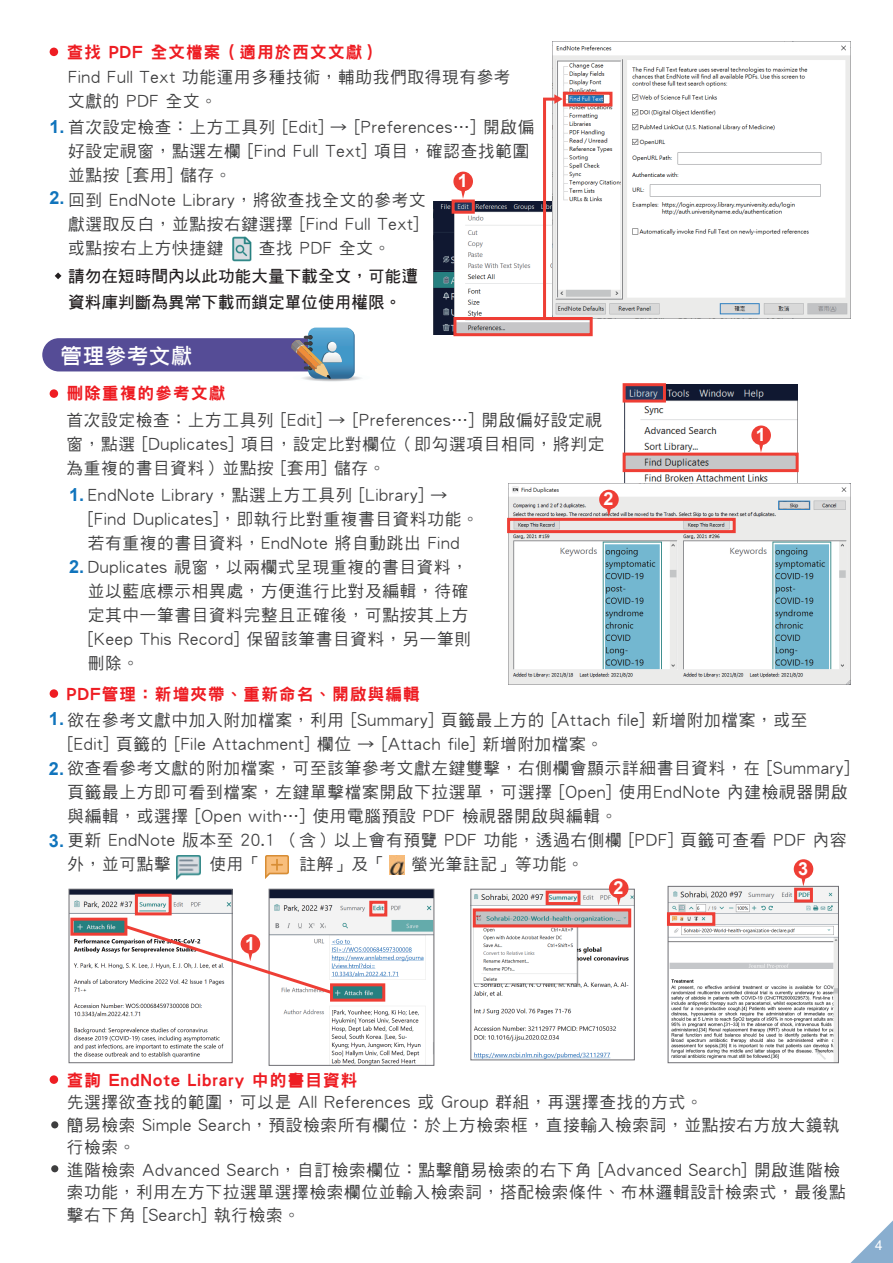
<style>
.page{position:relative;width:893px;height:1263px;background:#fff}
.page>*{position:absolute;margin:0;border:0;box-sizing:border-box;transform-origin:0 0}
.t1{font:21px "DF Li Hei W5 WINP BF";letter-spacing:.05em;color:#fff}
.t2{font:700 18px "Arial";color:#fff}
.t3{font:700 18px "Arial";color:#1074bc}
.t4{font:16.5px/24px "DF Hei W5 WINP BF";letter-spacing:.05em;color:#3e3e3f}
.t5{font:16.5px "DFN Hei W9 WINP BF";letter-spacing:.075em;color:#ee1d23}
.t6{font:16.5px/25.5px "DF Hei W7 WINP BF";letter-spacing:.01em;color:#231f20}
.t7{font:13.5px "Arial";color:#fff}
.s1{font-family:"Arial";font-weight:700;font-size:18px;color:#1074bc}
</style>
<div class="page">
<svg style="left:850px;top:1220px;width:43px;height:43px"></svg>
<img style="left:433px;top:201px;width:156px;height:134px">
<img style="left:624px;top:385px;width:173px;height:99px">
<div style="left:50px;top:48px;width:8px;height:8px;background:#ee1d23;border-radius:50%"></div>
<img style="left:552px;top:41px;width:299px;height:277px">
<svg style="left:55px;top:272px;width:6px;height:7px"></svg>
<div style="left:42px;top:338px;width:298px;height:33px;background:#554c96;border-radius:17px"></div>
<svg style="left:291px;top:328px;width:71px;height:54px"></svg>
<div style="left:50px;top:389px;width:8px;height:9px;background:#ee1d23;border-radius:50%"></div>
<img style="left:509px;top:486px;width:341px;height:198px">
<div style="left:50px;top:689px;width:8px;height:9px;background:#ee1d23;border-radius:50%"></div>
<div style="left:50px;top:1075px;width:8px;height:9px;background:#ee1d23;border-radius:50%"></div>
<div style="left:51px;top:1121px;width:7px;height:7px;background:#3e3e3f;border-radius:50%"></div>
<div style="left:51px;top:1165px;width:7px;height:7px;background:#3e3e3f;border-radius:50%"></div>
<img style="left:71px;top:891px;width:159px;height:167px">
<div style="left:69px;top:889px;width:163px;height:174px;border:1px solid #707075"></div>
<img style="left:271px;top:891px;width:161px;height:172px">
<div style="left:269px;top:889px;width:165px;height:176px;border:1px solid #707075"></div>
<img style="left:473px;top:891px;width:159px;height:167px">
<div style="left:471px;top:889px;width:163px;height:171px;border:1px solid #707075"></div>
<img style="left:670px;top:888px;width:167px;height:173px">
<div style="left:668px;top:886px;width:171px;height:177px;border:1px solid #707075"></div>
<div style="left:453px;top:172px;width:20px;height:19px;background:#ee3e35;border-radius:50%"></div>
<svg style="left:461px;top:191px;width:4px;height:8px"></svg>
<div style="left:751px;top:425px;width:20px;height:20px;background:#ee3e35;border-radius:50%"></div>
<svg style="left:759px;top:445px;width:4px;height:8px"></svg>
<div style="left:599px;top:490px;width:20px;height:19px;background:#ee3e35;border-radius:50%"></div>
<svg style="left:607px;top:509px;width:4px;height:8px"></svg>
<div style="left:609px;top:878px;width:19px;height:20px;background:#ee3e35;border-radius:50%"></div>
<svg style="left:617px;top:898px;width:4px;height:8px"></svg>
<div style="left:794px;top:859px;width:19px;height:20px;background:#ee3e35;border-radius:50%"></div>
<svg style="left:801px;top:878px;width:4px;height:8px"></svg>
<div style="left:452px;top:199px;width:23px;height:15px;border:3px solid #ee3e35"></div>
<div style="left:563px;top:92px;width:49px;height:14px;border:3px solid #ee3e35"></div>
<div style="left:453px;top:317px;width:140px;height:19px;border:3px solid #ee3e35"></div>
<svg style="left:541px;top:94px;width:22px;height:227px"></svg>
<div style="left:623px;top:383px;width:43px;height:19px;border:3px solid #ee3e35"></div>
<div style="left:623px;top:453px;width:176px;height:19px;border:3px solid #ee3e35"></div>
<div style="left:507px;top:518px;width:229px;height:15px;border:3px solid #ee3e35"></div>
<div style="left:135px;top:894px;width:37px;height:21px;border:3px solid #ee3e35"></div>
<div style="left:70px;top:918px;width:57px;height:18px;border:3px solid #ee3e35"></div>
<div style="left:369px;top:901px;width:18px;height:15px;border:3px solid #ee3e35"></div>
<div style="left:330px;top:983px;width:55px;height:19px;border:3px solid #ee3e35"></div>
<div style="left:546px;top:890px;width:34px;height:15px;border:3px solid #ee3e35"></div>
<div style="left:473px;top:908px;width:158px;height:19px;border:3px solid #ee3e35"></div>
<div style="left:794px;top:888px;width:19px;height:14px;border:3px solid #ee3e35"></div>
<div style="left:667px;top:912px;width:48px;height:14px;border:3px solid #ee3e35"></div>
<svg style="left:122px;top:923px;width:213px;height:73px"></svg>
<img style="left:232px;top:236px;width:20px;height:26px">
<img style="left:390px;top:855px;width:15px;height:20px">
<img style="left:176px;top:855px;width:25px;height:25px">
<img style="left:265px;top:855px;width:24px;height:24px">
<p class="t5" style="left:67px;top:44px;width:315px">查找 PDF 全文檔案（適用於西文文獻）</p>
<p class="t4" style="left:68px;top:65px;width:444px">Find Full Text 功能運用多種技術，輔助我們取得現有參考文獻的 PDF 全文。</p>
<p class="t4" style="left:68px;top:115px;width:468px;text-indent:-19px"><span class="s1">1.</span> 首次設定檢查：上方工具列 [Edit] → [Preferences…] 開啟偏好設定視窗，點選左欄 [Find Full Text] 項目，確認查找範圍並點按 [套用] 儲存。</p>
<p class="t4" style="left:68px;top:188px;width:359px;text-indent:-19px"><span class="s1">2.</span> 回到 EndNote Library，將欲查找全文的參考文獻選取反白，並點按右鍵選擇 [Find Full Text]或點按右上方快捷鍵　　查找 PDF 全文。</p>
<p class="t6" style="left:68px;top:263px;width:351px">請勿在短時間內以此功能大量下載全文，可能遭資料庫判斷為異常下載而鎖定單位使用權限。</p>
<p class="t1" style="left:61px;top:346px;width:133px">管理參考文獻</p>
<p class="t5" style="left:67px;top:385px;width:160px">刪除重複的參考文獻</p>
<p class="t4" style="left:66px;top:408px;width:539px">首次設定檢查：上方工具列 [Edit] → [Preferences…] 開啟偏好設定視窗，點選 [Duplicates] 項目，設定比對欄位（即勾選項目相同，將判定為重複的書目資料）並點按 [套用] 儲存。</p>
<p class="t4" style="left:88px;top:483px;width:392px;text-indent:-19px"><span class="s1">1.</span> EndNote Library，點選上方工具列 [Library] → [Find Duplicates]，即執行比對重複書目資料功能。若有重複的書目資料，EndNote 將自動跳出 Find</p>
<p class="t4" style="left:88px;top:555px;width:385px;text-indent:-19px"><span class="s1">2.</span> Duplicates 視窗，以兩欄式呈現重複的書目資料，並以藍底標示相異處，方便進行比對及編輯，待確定其中一筆書目資料完整且正確後，可點按其上方[Keep This Record] 保留該筆書目資料，另一筆則刪除。</p>
<p class="t5" style="left:67px;top:685px;width:354px">PDF管理：新增夾帶、重新命名、開啟與編輯</p>
<p class="t4" style="left:68px;top:708px;width:784px;text-indent:-19px"><span class="s1">1.</span> 欲在參考文獻中加入附加檔案，利用 [Summary] 頁籤最上方的 [Attach file] 新增附加檔案，或至[Edit] 頁籤的 [File Attachment] 欄位 → [Attach file] 新增附加檔案。<br>欲查看參考文獻的附加檔案，可至該筆參考文獻左鍵雙擊，右側欄會顯示詳細書目資料，在 [Summary]頁籤最上方即可看到檔案，左鍵單擊檔案開啟下拉選單，可選擇 [Open] 使用EndNote 內建檢視器開啟與編輯，或選擇 [Open with…] 使用電腦預設 PDF 檢視器開啟與編輯。<br>更新 EndNote 版本至 20.1 （含）以上會有預覽 PDF 功能，透過右側欄 [PDF] 頁籤可查看 PDF 內容外，並可點擊</p>
<p class="t2" style="left:458px;top:168px;width:12px">1</p>
<p class="t2" style="left:756px;top:422px;width:12px">1</p>
<p class="t2" style="left:604px;top:486px;width:12px">2</p>
<p class="t3" style="left:49px;top:756px;width:17px">2.</p>
<p class="t3" style="left:49px;top:828px;width:17px">3.</p>
<p class="t4" style="left:209px;top:852px;width:53px">使用「</p>
<p class="t4" style="left:299px;top:852px;width:87px">註解」及「</p>
<p class="t4" style="left:411px;top:852px;width:174px">螢光筆註記」等功能。</p>
<p class="t2" style="left:798px;top:856px;width:12px">3</p>
<p class="t2" style="left:245px;top:931px;width:12px">1</p>
<p class="t2" style="left:613px;top:875px;width:12px">2</p>
<p class="t5" style="left:67px;top:1071px;width:292px">查詢 EndNote Library 中的書目資料</p>
<p class="t4" style="left:67px;top:1091px;width:780px;line-height:22.5px">先選擇欲查找的範圍，可以是 All References 或 Group 群組，再選擇查找的方式。<br>簡易檢索 Simple Search，預設檢索所有欄位：於上方檢索框，直接輸入檢索詞，並點按右方放大鏡執行檢索。<br>進階檢索 Advanced Search，自訂檢索欄位：點擊簡易檢索的右下角 [Advanced Search] 開啟進階檢索功能，利用左方下拉選單選擇檢索欄位並輸入檢索詞，搭配檢索條件、布林邏輯設計檢索式，最後點擊右下角 [Search] 執行檢索。</p>
<p class="t7" style="left:875px;top:1235px;width:9px">4</p>
</div>
